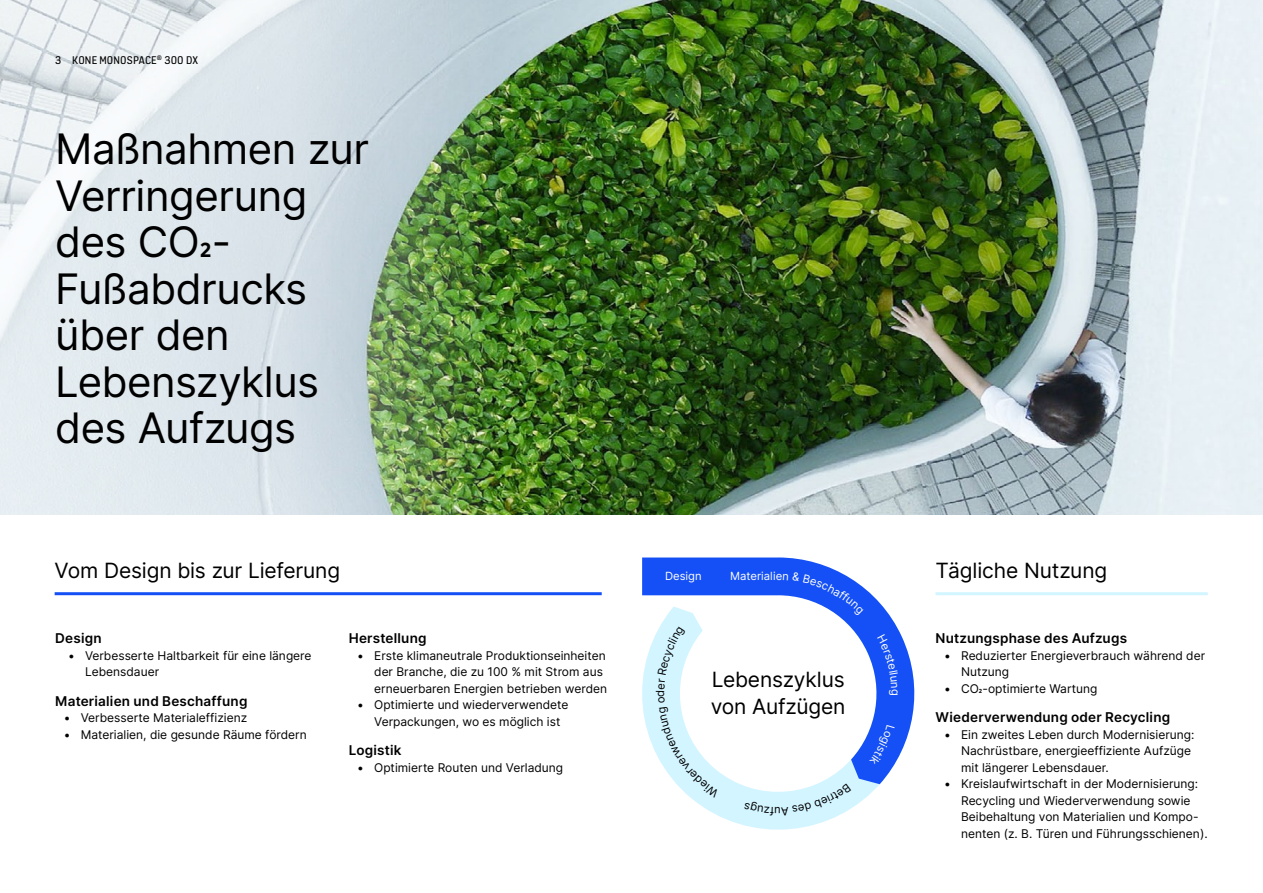
<style>
.page{position:relative;width:1263px;height:893px;background:#fff}
.page>*{position:absolute;margin:0;border:0;box-sizing:border-box;transform-origin:0 0}
.t1{font:42px/46.5px "Inter";letter-spacing:-.015em;color:#000}
.t2{font:21px/27px "Inter";letter-spacing:-.005em;color:#000}
.t3{font:600 13.5px "Inter";letter-spacing:.015em;color:#000}
.t4{font:12px/16.5px "Inter";color:#000}
.t5{font:12px "KONE Information";letter-spacing:.01em;color:#000}
.t6{font:11.25px "Inter";color:#fff}
.s1{font-family:"Delivery"}
</style>
<div class="page">
<svg style="left:690px;top:784px;width:190px;height:46px;fill:#d2f5ff"></svg>
<svg style="left:642px;top:557px;width:273px;height:227px"></svg>
<img style="left:0;top:0;width:1263px;height:514px">
<hr style="left:55px;top:592px;width:547px;height:3px;background:#1450f5">
<hr style="left:935px;top:592px;width:273px;height:3px;background:#d2f5ff">
<svg style="left:776px;top:572px;width:87px;height:44px"></svg>
<svg style="left:877px;top:634px;width:21px;height:61px"></svg>
<svg style="left:869px;top:725px;width:26px;height:40px"></svg>
<svg style="left:744px;top:784px;width:107px;height:31px;background:#d7f6ff"></svg>
<svg style="left:656px;top:626px;width:63px;height:171px"></svg>
<p class="t5" style="left:55px;top:52px;width:144px">3 KONE MONOSPACE<sup>®</sup> 300 dx</p>
<h1 class="t1" style="left:55px;top:125px;width:315px">Maßnahmen zur<br>Verringerung des CO<span class="s1">2</span>-<br>Fußabdrucks über den<br>Lebenszyklus des Aufzugs</h1>
<h2 class="t2" style="left:55px;top:556px;width:287px">Vom Design bis zur Lieferung</h2>
<p class="t3" style="left:55px;top:629px;width:48px">Design</p>
<p class="t4" style="left:85px;top:647px;width:228px;text-indent:-17px">• Verbesserte Haltbarkeit für eine längere<br>Lebensdauer</p>
<p class="t3" style="left:55px;top:691px;width:194px">Materialien und Beschaffung</p>
<p class="t4" style="left:64px;top:709px;width:185px">• Verbesserte Materialeffizienz</p>
<p class="t4" style="left:64px;top:726px;width:244px">• Materialien, die gesunde Räume fördern</p>
<p class="t3" style="left:349px;top:629px;width:79px">Herstellung</p>
<p class="t4" style="left:374px;top:647px;width:234px;text-indent:-17px">• Erste klimaneutrale Produktionseinheiten der Branche, die zu 100 % mit Strom aus erneuerbaren Energien betrieben werden</p>
<p class="t4" style="left:374px;top:697px;width:196px;text-indent:-17px">• Optimierte und wiederverwendete<br>Verpackungen, wo es möglich ist</p>
<p class="t3" style="left:349px;top:740px;width:54px">Logistik</p>
<p class="t4" style="left:357px;top:759px;width:208px">• Optimierte Routen und Verladung</p>
<p class="t6" style="left:665px;top:567px;width:38px">Design</p>
<p class="t6" style="left:730px;top:567px;width:47px">Materiali</p>
<h2 class="t2" style="left:711px;top:665px;width:136px">Lebenszyklus von Aufzügen</h2>
<h2 class="t2" style="left:935px;top:556px;width:173px">Tägliche Nutzung</h2>
<p class="t3" style="left:935px;top:629px;width:193px">Nutzungsphase des Aufzugs</p>
<p class="t4" style="left:961px;top:647px;width:246px;text-indent:-17px">• Reduzierter Energieverbrauch während der<br>Nutzung</p>
<p class="t4" style="left:944px;top:680px;width:155px">• CO<span class="s1">2</span>-optimierte Wartung</p>
<p class="t3" style="left:935px;top:707px;width:236px">Wiederverwendung oder Recycling</p>
<p class="t4" style="left:961px;top:726px;width:235px;text-indent:-17px">• Ein zweites Leben durch Modernisierung:<br>Nachrüstbare, energieeffiziente Aufzüge mit längerer Lebensdauer.</p>
<p class="t4" style="left:961px;top:775px;width:248px;text-indent:-17px">• Kreislaufwirtschaft in der Modernisierung:<br>Recycling und Wiederverwendung sowie Beibehaltung von Materialien und Kompo&shy;nenten (z. B. Türen und Führungsschienen).</p>
</div>
